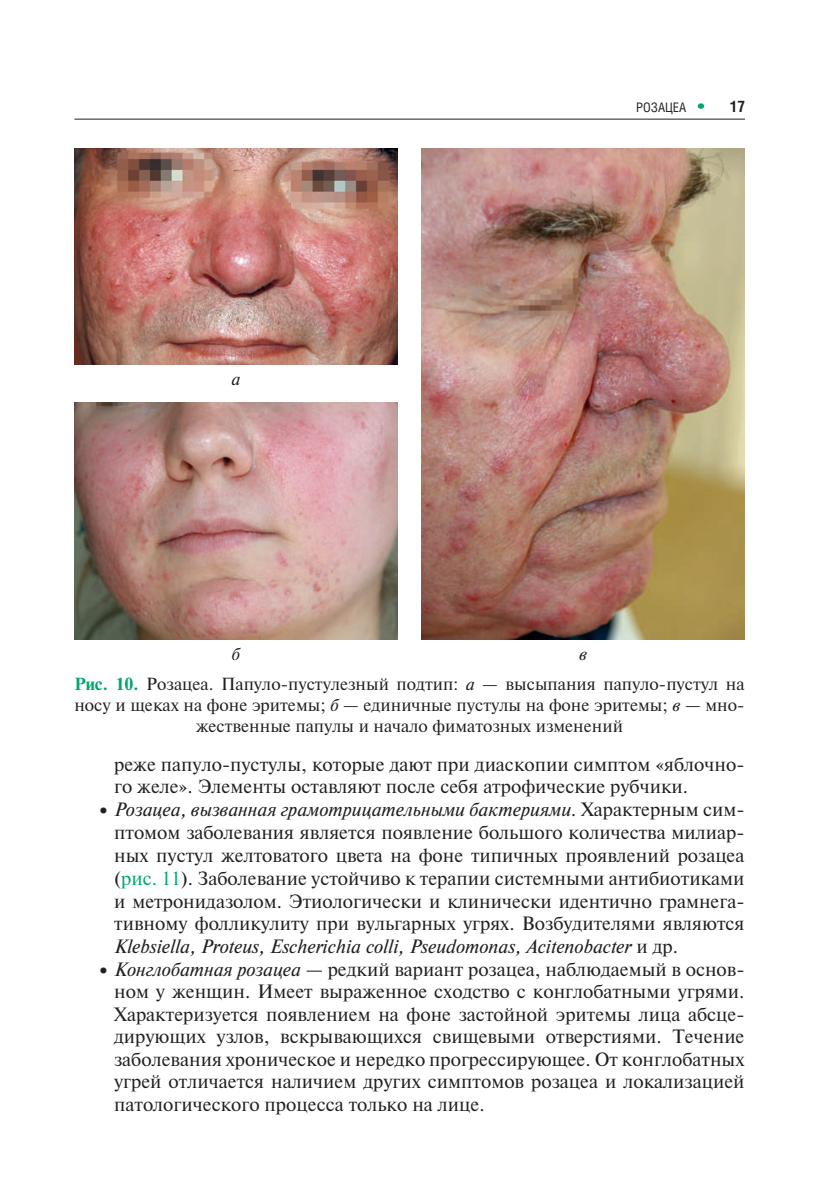
<style>
.page{position:relative;width:819px;height:1191px;background:#fff}
.page>*{position:absolute;margin:0;border:0;box-sizing:border-box;transform-origin:0 0}
.t1{font:19.25px/22.6px "Newton";color:#231f20;text-align:justify}
.t2{font:17.5px/21px "Newton";color:#231f20;text-align:center}
.t3{font:italic 17.5px "Newton";color:#231f20}
.t4{font:700 15.75px "Helios Cond";color:#231f20}
.t5{font:13.12px "Helios Cond";color:#231f20}
.s1{font-weight:700;color:#00a66e}
.s2{font-style:italic}
.s3{font-size:26.25px}
.s4{color:#00a66e}
</style>
<div class="page">
<hr style="left:74px;top:119px;width:671px;height:1px;background:#231f20">
<div style="left:697px;top:103px;width:7px;height:6px;background:#00a66e;border-radius:50%"></div>
<img style="left:74px;top:149px;width:323px;height:215px">
<img style="left:422px;top:149px;width:322px;height:490px">
<img style="left:74px;top:403px;width:323px;height:236px">
<p class="t3" style="left:231px;top:372px;width:10px">а</p>
<p class="t5" style="left:636px;top:103px;width:52px">РОЗАЦЕА</p>
<p class="t4" style="left:730px;top:101px;width:16px">17</p>
<p class="t3" style="left:232px;top:647px;width:10px">б</p>
<p class="t3" style="left:579px;top:647px;width:9px">в</p>
<p class="t2" style="left:74px;top:675px;width:671px"><span class="s1">Рис. 10.</span> Розацеа. Папуло-пустулезный подтип: <span class="s2">а</span> — высыпания папуло-пустул на носу и щеках на фоне эритемы; <span class="s2">б</span> — единичные пустулы на фоне эритемы; <span class="s2">в</span> — мно&shy;жественные папулы и начало фиматозных изменений</p>
<p class="t1" style="left:114px;top:754px;width:631px">реже папуло-пустулы, которые дают при диаскопии симптом «яблочно&shy;го желе». Элементы оставляют после себя атрофические рубчики.</p>
<p class="t1" style="left:114px;top:799px;width:632px;text-indent:-20px"><span class="s3">•</span><span class="s2">Розацеа, вызванная грамотрицательными бактериями.</span> Характерным сим&shy;птомом заболевания является появление большого количества милиар&shy;ных пустул желтоватого цвета на фоне типичных проявлений розацеа (<span class="s4">рис. 11</span>). Заболевание устойчиво к терапии системными антибиотиками и метронидазолом. Этиологически и клинически идентично грамнега&shy;тивному фолликулиту при вульгарных угрях. Возбудителями являются <span class="s2">Klebsiella, Proteus, Escherichia colli, Pseudomonas, Acitenobacter</span> и др.</p>
<p class="t1" style="left:114px;top:959px;width:632px;text-indent:-20px"><span class="s3">•</span><span class="s2">Конглобатная розацеа</span> — редкий вариант розацеа, наблюдаемый в основ&shy;ном у женщин. Имеет выраженное сходство с конглобатными угрями.<br>Характеризуется появлением на фоне застойной эритемы лица абсце&shy;дирующих узлов, вскрывающихся свищевыми отверстиями. Течение заболевания хроническое и нередко прогрессирующее. От конглобатных угрей отличается наличием других симптомов розацеа и локализацией патологического процесса только на лице.</p>
</div>
